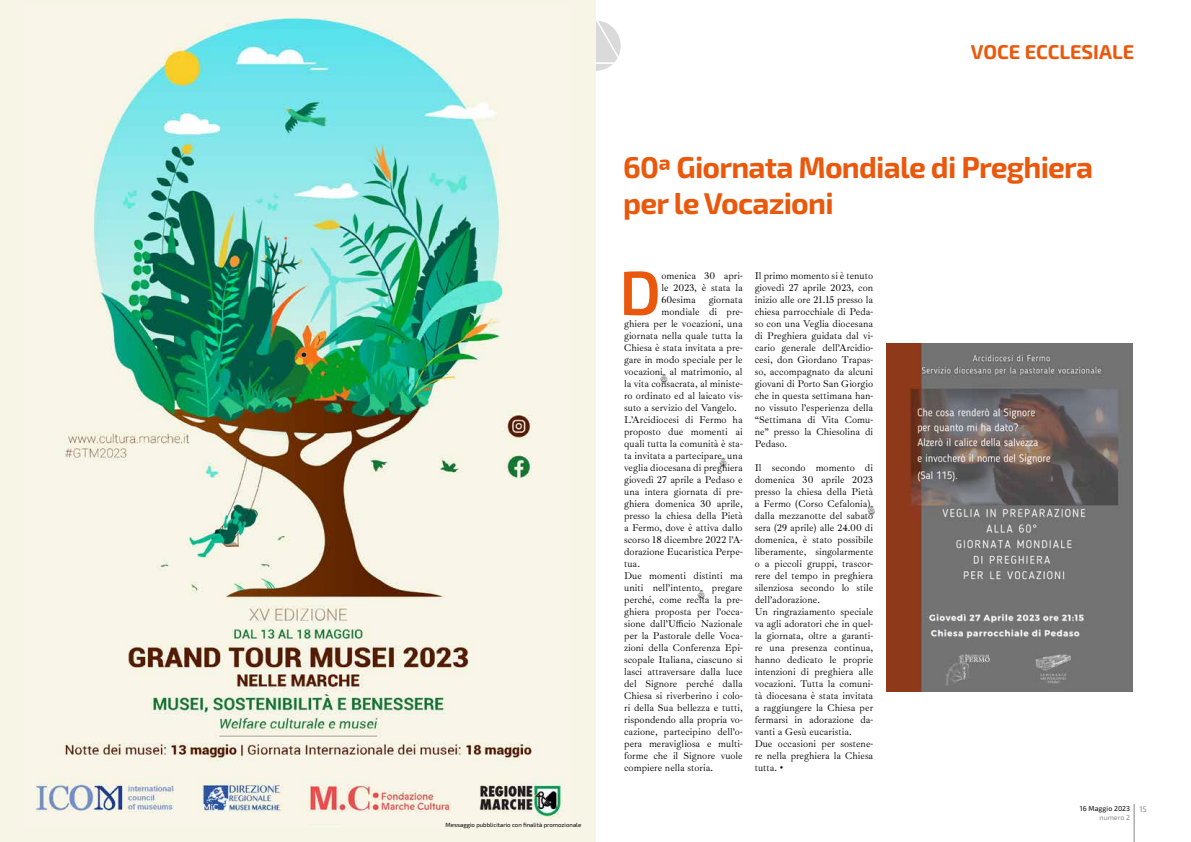
<style>
.page{position:relative;width:1191px;height:842px;background:#fff}
.page>*{position:absolute;margin:0;border:0;box-sizing:border-box;transform-origin:0 0}
.t1{font:600 62.2px "Exo 2.0";color:#ea580c}
.t2{font:700 30px/36px "Exo 2.0";letter-spacing:-.025em;color:#ea580c}
.t3{font:700 20px "Exo 2.0";color:#ea580c}
.t4{font:10px/12px "Ibarra Real Nova";letter-spacing:.005em;color:#000;text-align:justify}
.t5{font:8px "Exo 2.0";color:#878787}
.t6{font:7px "Exo 2.0";letter-spacing:.01em;color:#000}
.t7{font:7px "Exo 2.0";letter-spacing:.01em;color:#878787}
.t8{font:6px "Exo 2.0";color:#000}
</style>
<div class="page">
<svg style="left:595px;top:21px;width:25px;height:50px"></svg>
<hr style="left:1134px;top:804px;width:1px;height:38px;background:#878787">
<div style="left:0;top:0;width:595px;height:842px;background:#f7f5e6"></div>
<img style="left:35px;top:17px;width:529px;height:807px">
<img style="left:886px;top:343px;width:247px;height:349px">
<p class="t8" style="left:445px;top:821px;width:137px">Messaggio pubblicitario con finalità promozionale</p>
<h3 class="t3" style="left:971px;top:40px;width:165px">VOCE ECCLESIALE</h3>
<h2 class="t2" style="left:623px;top:150px;width:471px">60ª Giornata Mondiale di Preghiera per le Vocazioni</h2>
<h1 class="t1" style="left:619px;top:256px;width:43px">D</h1>
<p class="t4" style="left:661px;top:270px;width:83px">omenica 30 apri&shy;le 2023, è stata la 60esima</p>
<p class="t4" style="left:708px;top:294px;width:35px">giornata</p>
<p class="t4" style="left:661px;top:306px;width:83px">mondiale di pre-</p>
<p class="t4" style="left:624px;top:318px;width:120px">ghiera per le vocazioni, una</p>
<p class="t4" style="left:624px;top:330px;width:120px">giornata nella quale tutta la</p>
<p class="t4" style="left:624px;top:342px;width:120px">Chiesa è stata invitata a pre-</p>
<p class="t4" style="left:624px;top:354px;width:120px">gare in modo speciale per le</p>
<p class="t4" style="left:624px;top:366px;width:120px">vocazioni: al matrimonio, al</p>
<p class="t4" style="left:624px;top:378px;width:120px">la vita consacrata, al ministe-</p>
<p class="t4" style="left:624px;top:390px;width:120px">ro ordinato ed al laicato vis-</p>
<p class="t4" style="left:624px;top:402px;width:114px">suto a servizio del Vangelo.</p>
<p class="t4" style="left:624px;top:414px;width:120px">L’Arcidiocesi di Fermo ha</p>
<p class="t4" style="left:624px;top:426px;width:120px">proposto due momenti ai</p>
<p class="t4" style="left:624px;top:438px;width:120px">quali tutta la comunità è sta-</p>
<p class="t4" style="left:624px;top:450px;width:120px">ta invitata a partecipare: una</p>
<p class="t4" style="left:624px;top:462px;width:120px">veglia diocesana di preghiera</p>
<p class="t4" style="left:624px;top:474px;width:120px">giovedì 27 aprile a Pedaso e</p>
<p class="t4" style="left:624px;top:486px;width:120px">una intera giornata di pre-</p>
<p class="t4" style="left:624px;top:498px;width:120px">ghiera domenica 30 aprile,</p>
<p class="t4" style="left:624px;top:510px;width:120px">presso la chiesa della Pietà</p>
<p class="t4" style="left:624px;top:522px;width:120px">a Fermo, dove è attiva dallo</p>
<p class="t4" style="left:624px;top:534px;width:120px">scorso 18 dicembre 2022 l’A-</p>
<p class="t4" style="left:624px;top:546px;width:120px">dorazione Eucaristica Perpe-</p>
<p class="t4" style="left:624px;top:558px;width:17px">tua.</p>
<p class="t4" style="left:624px;top:570px;width:120px">Due momenti distinti ma</p>
<p class="t4" style="left:624px;top:582px;width:120px">uniti nell’intento: pregare</p>
<p class="t4" style="left:624px;top:594px;width:120px">perché, come recita la pre-</p>
<p class="t4" style="left:624px;top:606px;width:120px">ghiera proposta per l’occa-</p>
<p class="t4" style="left:624px;top:618px;width:120px">sione dall’Ufficio Nazionale</p>
<p class="t4" style="left:624px;top:630px;width:120px">per la Pastorale delle Voca-</p>
<p class="t4" style="left:624px;top:642px;width:120px">zioni della Conferenza Epi-</p>
<p class="t4" style="left:624px;top:654px;width:120px">scopale Italiana, ciascuno si</p>
<p class="t4" style="left:624px;top:666px;width:120px">lasci attraversare dalla luce</p>
<p class="t4" style="left:624px;top:678px;width:120px">del Signore perché dalla</p>
<p class="t4" style="left:624px;top:690px;width:120px">Chiesa si riverberino i colo-</p>
<p class="t4" style="left:624px;top:702px;width:120px">ri della Sua bellezza e tutti,</p>
<p class="t4" style="left:624px;top:714px;width:120px">rispondendo alla propria vo-</p>
<p class="t4" style="left:624px;top:726px;width:120px">cazione, partecipino dell’o-</p>
<p class="t4" style="left:624px;top:738px;width:120px">pera meravigliosa e multi-</p>
<p class="t4" style="left:624px;top:750px;width:120px">forme che il Signore vuole</p>
<p class="t4" style="left:624px;top:762px;width:90px">compiere nella storia.</p>
<p class="t4" style="left:754px;top:270px;width:120px">Il primo momento si è tenuto giovedì 27 aprile 2023, con inizio alle ore 21.15 presso la chiesa parrocchiale di Peda&shy;so con una Veglia diocesana di Preghiera guidata dal vi&shy;cario generale dell’Arcidio&shy;cesi, don Giordano Trapas&shy;so, accompagnato da alcuni giovani di Porto San Giorgio che in questa settimana han&shy;no vissuto l’esperienza della “Settimana di Vita Comu&shy;ne” presso la Chiesolina di Pedaso.</p>
<p class="t4" style="left:754px;top:462px;width:120px;text-align:left">Il secondo momento di domenica 30 aprile 2023 presso la chiesa della Pietà a Fermo (Corso Cefalonia): dalla mezzanotte del sabato sera (29 aprile) alle 24.00 di domenica, è stato possibile liberamente, singolarmente o a piccoli gruppi, trascor&shy;rere del tempo in preghiera silenziosa secondo lo stile dell’adorazione.<br>Un ringraziamento speciale va agli adoratori che in quel&shy;la giornata, oltre a garanti&shy;re una presenza continua, hanno dedicato le proprie intenzioni di preghiera alle vocazioni. Tutta la comuni&shy;tà diocesana è stata invitata a raggiungere la Chiesa per fermarsi in adorazione da&shy;vanti a Gesù eucaristia.<br>Due occasioni per sostene&shy;re nella preghiera la Chiesa tutta. •</p>
<p class="t6" style="left:1080px;top:805px;width:52px">16 Maggio 2023</p>
<p class="t7" style="left:1099px;top:813px;width:32px">numero 2</p>
<p class="t5" style="left:1139px;top:804px;width:9px">15</p>
</div>
